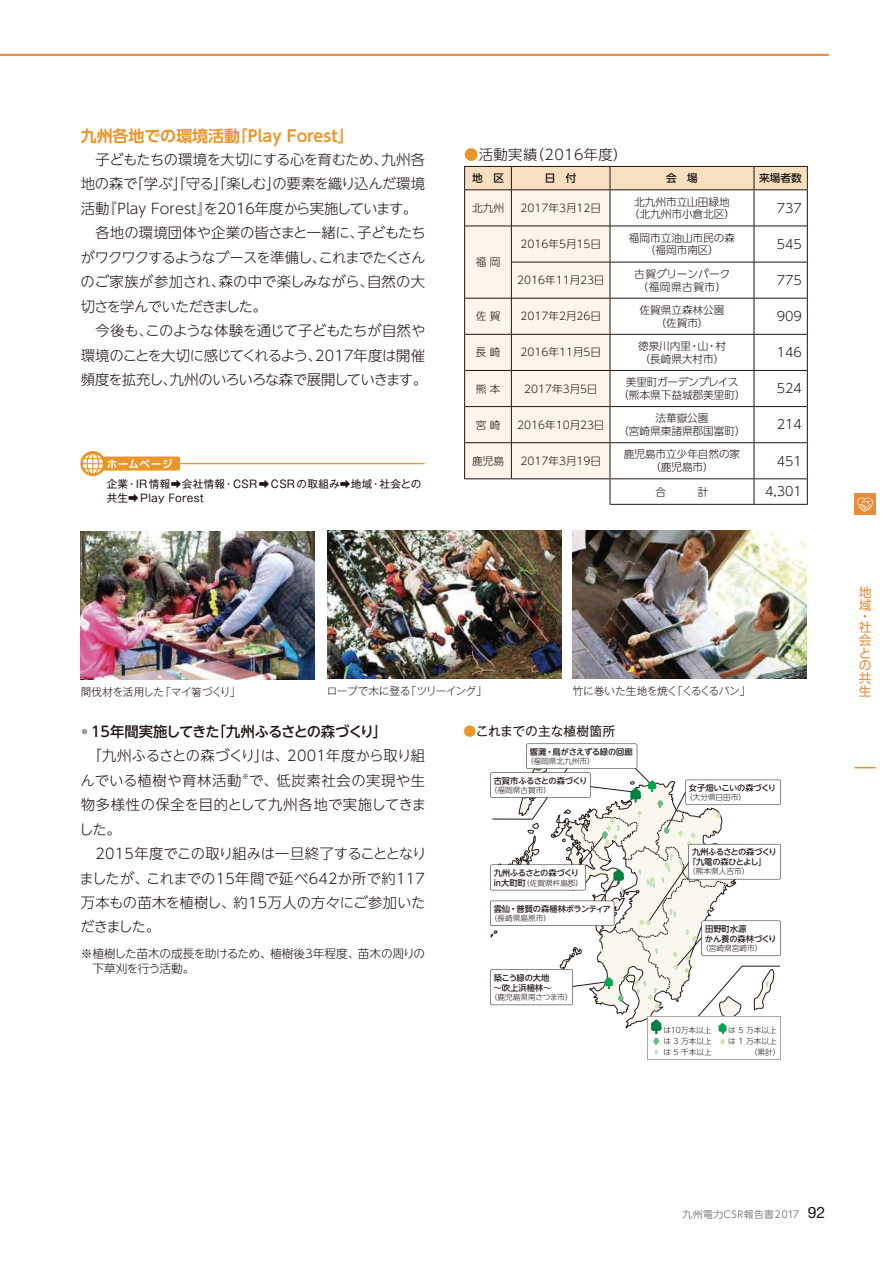
<style>
.page{position:relative;width:893px;height:1263px;background:#fff}
.page>*{position:absolute;margin:0;border:0;box-sizing:border-box;transform-origin:0 0}
.t1{font:15.9px "UD Shin Go Pro De Bold 90 msp RKSJ H";letter-spacing:-.01em;color:#ea9527}
.t2{font:14.4px/24.5px "UD Shin Go NT Pro Light 90 msp RKSJ H";letter-spacing:-.015em;color:#1f1614}
.t3{font:14.4px/24.5px "UD Shin Go NT Pro Light 90 msp RKSJ H";letter-spacing:.015em;color:#1f1614}
.t4{font:14.4px/24.5px "UD Shin Go NT Pro Light 90 msp RKSJ H";letter-spacing:.02em;color:#1f1614}
.t5{font:14.4px "UD Shin Go NT Pro Medium 90 msp RKSJ H";letter-spacing:-.065em;color:#1f1614}
.t6{font:14.4px "UD Shin Go NT Pro Light 90 msp RKSJ H";letter-spacing:.025em;color:#1f1614}
.t7{font:12.75px "UD Shin Go Pro Light 90 msp RKSJ H";color:#1f1614}
.t8{font:12.75px "Gothic MB101 Pro Regular 90 msp RKSJ H";color:#1f1614}
.t9{font:12.75px/12.8px "UD Shin Go Pro Regular 90 msp RKSJ H";color:#e88c38}
.t10{font:11.7px/15.1px "UD Shin Go NT Pro Light 90 msp RKSJ H";letter-spacing:-.015em;color:#1f1614}
.t11{font:10.65px/12.8px "UD Shin Go Pro Light 90 msp RKSJ H";color:#1f1614;text-align:center}
.t12{font:10.65px "Gothic MB101 Pro Light 90 msp RKSJ H";letter-spacing:-.035em;color:#1f1614}
.t13{font:10.65px/13.8px "Gothic MB101 Pro Regular 90 msp RKSJ H";letter-spacing:.03em;color:#1f1614}
.t14{font:10.65px/12.8px "UD Shin Go Pro Light 90 msp RKSJ H";letter-spacing:.05em;color:#1f1614;text-align:center}
.t15{font:10.65px "UD Shin Go Pro Medium 90 msp RKSJ H";color:#1f1614}
.t16{font:10.65px "UD Shin Go Pro De Bold 90 msp RKSJ H";letter-spacing:.05em;color:#fff}
.t17{font:9.75px "UD Shin Go Pro Regular 90 msp RKSJ H";letter-spacing:.05em;color:#888889}
.t18{font:8.25px/9.9px "UD Shin Go NT Pro Medium 90 msp RKSJ H";letter-spacing:-.02em;color:#231a18}
.t19{font:8.25px/9.9px "UD Shin Go NT Pro Medium 90 msp RKSJ H";letter-spacing:-.075em;color:#231a18}
.t20{font:8.25px "UD Shin Go NT Pro Medium 90 msp RKSJ H";letter-spacing:-.065em;color:#231a18}
.t21{font:8.25px "UD Shin Go NT Pro Medium 90 msp RKSJ H";letter-spacing:-.07em;color:#231a18}
.t22{font:7.65px/11.2px "UD Shin Go Pro Light 90 msp RKSJ H";color:#231a18;text-align:justify}
.t23{font:6.9px "UD Shin Go NT Pro Light 90 msp RKSJ H";color:#1f1614}
.s1{color:#ea9527}
.s2{font-family:"UD Shin Go NT Pro Medium 90 msp RKSJ H";font-size:8.25px}
.s3{font-family:"Helvetica Neue LT Std";font-size:15.75px;color:#1f1614}
</style>
<div class="page">
<hr style="left:0;top:54px;width:829px;height:2px;background:#e88c38">
<svg style="left:854px;top:767px;width:22px;height:1px"></svg>
<div style="left:854px;top:494px;width:22px;height:21px;background:#e88c38"></div>
<svg style="left:857px;top:497px;width:16px;height:15px"></svg>
<svg style="left:464px;top:166px;width:344px;height:339px"></svg>
<hr style="left:610px;top:478px;width:197px;height:1px;background:#1f1614">
<svg style="left:80px;top:451px;width:100px;height:25px"></svg>
<hr style="left:178px;top:463px;width:247px;height:1px;background:#ea9527">
<svg style="left:490px;top:744px;width:291px;height:316px"></svg>
<img style="left:327px;top:531px;width:234px;height:148px">
<img style="left:81px;top:532px;width:234px;height:148px">
<img style="left:573px;top:531px;width:233px;height:148px">
<p class="t1" style="left:81px;top:130px;width:275px">九州各地での環境活動「Ｐｌａｙ Ｆｏｒｅｓｔ」</p>
<p class="t2" style="left:81px;top:149px;width:348px">　子どもたちの環境を大切にする心を育むため、九州各地の森で「学ぶ」「守る」「楽しむ」の要素を織り込んだ環境活動『Play Forest』を2016年度から実施しています。　各地の環境団体や企業の皆さまと一緒に、子どもたちがワクワクするようなブースを準備し、これまでたくさんのご家族が参加され、森の中で楽しみながら、自然の大切さを学んでいただきました。<br>　今後も、このような体験を通じて子どもたちが自然や環境のことを大切に感じてくれるよう、2017年度は開催頻度を拡充し、九州のいろいろな森で展開していきます。</p>
<p class="t6" style="left:464px;top:149px;width:165px"><span class="s1">●</span>活動実績（2016年度）</p>
<p class="t15" style="left:472px;top:174px;width:33px">地　区</p>
<p class="t15" style="left:545px;top:174px;width:33px">日　付</p>
<p class="t15" style="left:666px;top:174px;width:33px">会　場</p>
<p class="t15" style="left:759px;top:174px;width:44px">来場者数</p>
<p class="t11" style="left:472px;top:203px;width:33px">北九州</p>
<p class="t11" style="left:520px;top:203px;width:82px">2017年3月12日</p>
<p class="t11" style="left:629px;top:197px;width:108px">北九州市立山田緑地（北九州市小倉北区）</p>
<p class="t7" style="left:777px;top:203px;width:27px">737</p>
<p class="t11" style="left:476px;top:257px;width:26px">福 岡</p>
<p class="t11" style="left:520px;top:239px;width:82px">2016年5月15日</p>
<p class="t11" style="left:629px;top:233px;width:108px">福岡市立油山市民の森（福岡市南区）</p>
<p class="t7" style="left:777px;top:239px;width:27px">545</p>
<p class="t11" style="left:517px;top:275px;width:89px">2016年11月23日</p>
<p class="t14" style="left:634px;top:269px;width:98px">古賀グリーンパーク（福岡県古賀市）</p>
<p class="t7" style="left:777px;top:275px;width:27px">775</p>
<p class="t11" style="left:476px;top:311px;width:26px">佐 賀</p>
<p class="t11" style="left:520px;top:311px;width:82px">2017年2月26日</p>
<p class="t11" style="left:639px;top:305px;width:87px">佐賀県立森林公園（佐賀市）</p>
<p class="t7" style="left:777px;top:312px;width:27px">909</p>
<p class="t11" style="left:476px;top:347px;width:26px">長 崎</p>
<p class="t11" style="left:520px;top:347px;width:82px">2016年11月5日</p>
<p class="t11" style="left:638px;top:341px;width:89px;text-align:left">徳泉川内里・山・村（長崎県大村市）</p>
<p class="t7" style="left:777px;top:348px;width:27px">146</p>
<p class="t11" style="left:476px;top:384px;width:26px">熊 本</p>
<p class="t11" style="left:524px;top:384px;width:75px">2017年3月5日</p>
<p class="t11" style="left:618px;top:377px;width:129px">美里町ガーデンプレイス<br>（熊本県下益城郡美里町）</p>
<p class="t7" style="left:777px;top:384px;width:27px">524</p>
<p class="t11" style="left:476px;top:420px;width:26px">宮 崎</p>
<p class="t11" style="left:517px;top:420px;width:89px">2016年10月23日</p>
<p class="t11" style="left:618px;top:413px;width:129px">法華嶽公園<br>（宮崎県東諸県郡国富町）</p>
<p class="t7" style="left:777px;top:420px;width:27px">214</p>
<p class="t11" style="left:472px;top:456px;width:33px">鹿児島</p>
<p class="t11" style="left:520px;top:456px;width:82px">2017年3月19日</p>
<p class="t11" style="left:624px;top:449px;width:118px">鹿児島市立少年自然の家（鹿児島市）</p>
<p class="t7" style="left:777px;top:456px;width:27px">451</p>
<p class="t7" style="left:765px;top:487px;width:38px">4,301</p>
<p class="t16" style="left:107px;top:460px;width:68px">ホームページ</p>
<p class="t13" style="left:107px;top:479px;width:316px">企業・IR情報➡会社情報・CSR➡CSRの取組み➡地域・社会との共生➡Play Forest</p>
<p class="t12" style="left:81px;top:688px;width:161px">間伐材を活用した「マイ箸づくり」</p>
<p class="t12" style="left:327px;top:687px;width:161px">ロープで木に登る「ツリーイング」</p>
<p class="t12" style="left:573px;top:687px;width:179px">竹に巻いた生地を焼く「くるくるパン」</p>
<p class="t5" style="left:82px;top:726px;width:307px"><sup>●</sup> 15年間実施してきた「九州ふるさとの森づくり」</p>
<p class="t4" style="left:80px;top:746px;width:346px;text-indent:7px">「九州ふるさとの森づくり」は、2001年度から取り組んでいる植樹や育林活動</p>
<p class="t3" style="left:79px;top:770px;width:349px;text-indent:170px">で、低炭素社会の実現や生物多様性の保全を目的として九州各地で実施してきました。<br>　2015年度でこの取り組みは一旦終了することとなりましたが、これまでの15年間で延べ642か所で約117万本もの苗木を植樹し、約15万人の方々にご参加いただきました。</p>
<p class="t10" style="left:92px;top:948px;width:334px;text-indent:-12px">※ 植樹した苗木の成長を助けるため、植樹後3年程度、苗木の周りの下草刈を行う活動。</p>
<p class="t23" style="left:242px;top:774px;width:8px">※</p>
<p class="t8" style="left:463px;top:726px;width:153px"><span class="s1">●</span>これまでの主な植樹箇所</p>
<p class="t18" style="left:530px;top:748px;width:104px">響灘・鳥がさえずる緑の回廊</p>
<p class="t22" style="left:526px;top:757px;width:70px">（福岡県北九州市）</p>
<p class="t20" style="left:494px;top:778px;width:95px">古賀市ふるさとの森づくり</p>
<p class="t22" style="left:490px;top:785px;width:63px">（福岡県古賀市）</p>
<p class="t21" style="left:494px;top:870px;width:87px">九州ふるさとの森づくり</p>
<p class="t22" style="left:494px;top:878px;width:91px"><span class="s2">in大町町</span>（佐賀県杵島郡）</p>
<p class="t18" style="left:494px;top:905px;width:119px">雲仙・普賢の森植林ボランティア</p>
<p class="t22" style="left:490px;top:914px;width:63px">（長崎県島原市）</p>
<p class="t18" style="left:494px;top:974px;width:59px">築こう緑の大地～吹上浜植林～</p>
<p class="t22" style="left:490px;top:992px;width:84px">（鹿児島県南さつま市）</p>
<p class="t18" style="left:689px;top:784px;width:89px">女子畑いこいの森づくり</p>
<p class="t22" style="left:685px;top:793px;width:62px">（大分県日田市）</p>
<p class="t19" style="left:688px;top:848px;width:90px;text-indent:4px">九州ふるさとの森づくり「九電の森ひとよし」</p>
<p class="t22" style="left:688px;top:867px;width:63px">（熊本県人吉市）</p>
<p class="t18" style="left:705px;top:925px;width:73px">田野町水源<br>かん養の森林づくり</p>
<p class="t22" style="left:701px;top:943px;width:63px">（宮崎県宮崎市）</p>
<p class="t22" style="left:663px;top:1025px;width:50px">は10万本以上は 3 万本以上は 5 千本以上</p>
<p class="t22" style="left:728px;top:1025px;width:54px;text-align:left">は 5 万本以上は 1 万本以上　　　 （累計）</p>
<p class="t9" style="left:859px;top:588px;width:14px">地域</p>
<p class="t9" style="left:859px;top:612px;width:14px;line-height:11.1px">・社</p>
<p class="t9" style="left:859px;top:635px;width:14px;text-align:justify">会との共生</p>
<p class="t17" style="left:683px;top:1210px;width:144px">九州電力CSR報告書2017 <span class="s3">92</span></p>
</div>
